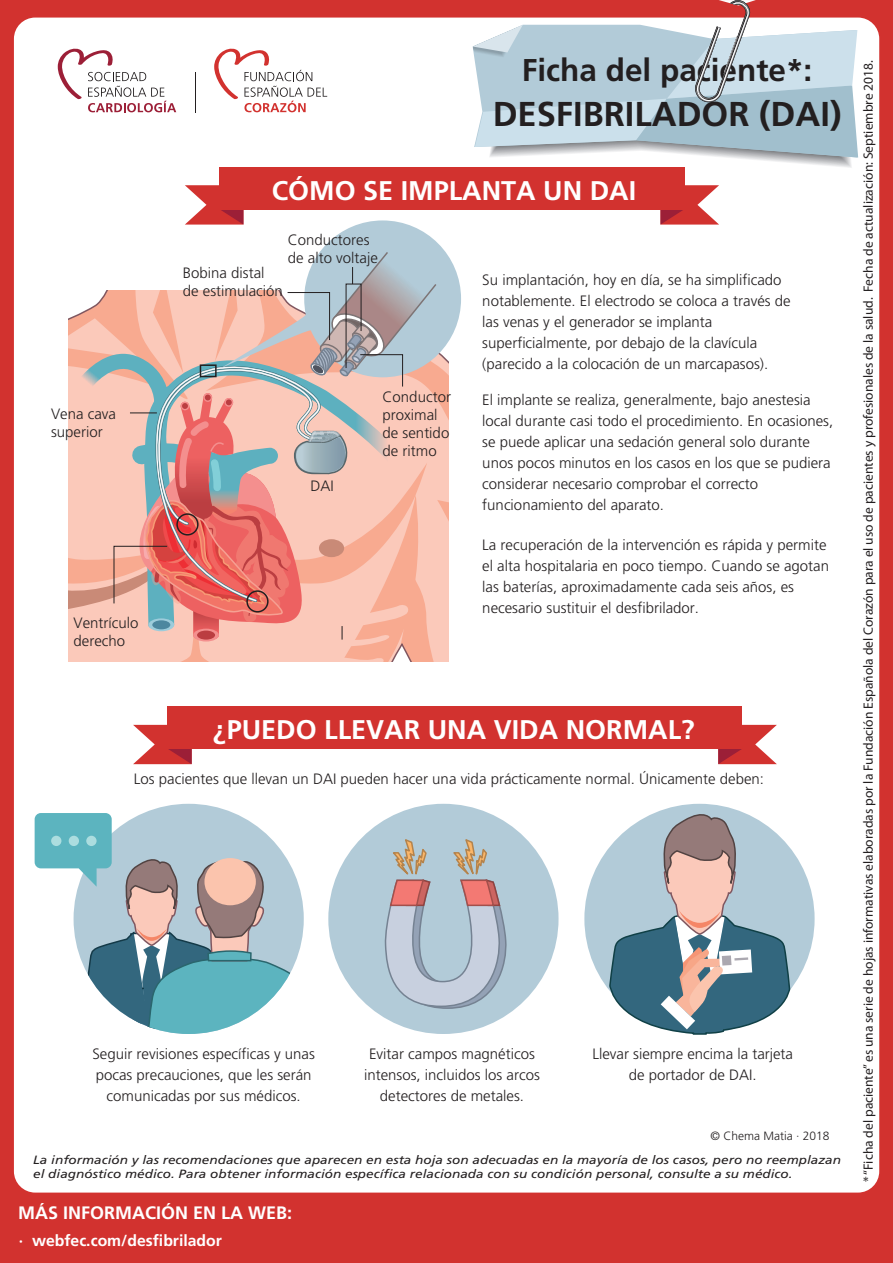
<style>
.page{position:relative;width:893px;height:1263px;background:#d2322f}
.page>*{position:absolute;margin:0;border:0;box-sizing:border-box;transform-origin:0 0}
.t1{font:700 34.5px "Frutiger";color:#231f20}
.t2{font:700 31.5px "Frutiger";color:#231f20}
.t3{font:700 27px "Frutiger";color:#fff}
.t4{font:700 18px "Frutiger";color:#fff}
.t5{font:700 15.75px "Frutiger";color:#fff}
.t6{font:300 15px/21px "Frutiger";color:#231f20}
.t7{font:13.5px "Myriad Pro";color:#231f20}
.t8{font:italic 12px/14.4px "Frutiger";color:#231f20;scale:1.13 1}
.t9{font:300 12px "Frutiger";color:#231f20}
</style>
<div class="page">
<div style="left:14px;top:18px;width:865px;height:1174px;background:#fff;border-radius:21px"></div>
<svg style="left:214px;top:48px;width:113px;height:64px"></svg>
<hr style="left:195px;top:72px;width:1px;height:40px;background:#231f20">
<svg style="left:58px;top:48px;width:118px;height:64px"></svg>
<svg style="left:473px;top:0;width:385px;height:159px"></svg>
<svg style="left:660px;top:185px;width:59px;height:40px"></svg>
<div style="left:219px;top:167px;width:465px;height:42px;background:#d2322f"></div>
<div style="left:328px;top:804px;width:230px;height:230px;background:#b2cbd8;border-radius:50%"></div>
<div style="left:584px;top:804px;width:231px;height:230px;background:#b2cbd8;border-radius:50%"></div>
<svg style="left:133px;top:725px;width:59px;height:39px"></svg>
<svg style="left:718px;top:725px;width:59px;height:39px"></svg>
<div style="left:168px;top:706px;width:574px;height:43px;background:#d2322f"></div>
<svg style="left:608px;top:808px;width:183px;height:227px"></svg>
<svg style="left:385px;top:839px;width:122px;height:170px"></svg>
<svg style="left:35px;top:813px;width:269px;height:221px"></svg>
<div style="left:204px;top:858px;width:52px;height:47px;background:#fbc4ad;border-radius:50%"></div>
<svg style="left:69px;top:185px;width:392px;height:476px"></svg>
<h2 class="t2" style="left:522px;top:51px;width:292px">Ficha del paciente*:</h2>
<h1 class="t1" style="left:493px;top:93px;width:350px">DESFIBRILADOR (DAI)</h1>
<p class="t6" style="left:51px;top:405px;width:66px;line-height:18px">Vena cava superior</p>
<p class="t6" style="left:74px;top:614px;width:66px;line-height:18px">Ventrículo derecho</p>
<h3 class="t3" style="left:272px;top:175px;width:366px">CÓMO SE IMPLANTA UN DAI</h3>
<p class="t6" style="left:288px;top:231px;width:91px;line-height:18px">Conductores de alto voltaje</p>
<p class="t6" style="left:183px;top:264px;width:102px;line-height:18px">Bobina distal de estimulación</p>
<p class="t6" style="left:310px;top:476px;width:25px">DAI</p>
<p class="t6" style="left:383px;top:388px;width:70px;line-height:18px">Conductor proximal de sentido de ritmo</p>
<p class="t6" style="left:482px;top:270px;width:310px">Su implantación, hoy en día, se ha simplificado notablemente. El electrodo se coloca a través de las venas y el generador se implanta superficialmente, por debajo de la clavícula (parecido a la colocación de un marcapasos).</p>
<p class="t6" style="left:482px;top:390px;width:352px">El implante se realiza, generalmente, bajo anestesia local durante casi todo el procedimiento. En ocasiones, se puede aplicar una sedación general solo durante unos pocos minutos en los casos en los que se pudiera considerar necesario comprobar el correcto funcionamiento del aparato.</p>
<p class="t6" style="left:482px;top:534px;width:348px">La recuperación de la intervención es rápida y permite el alta hospitalaria en poco tiempo. Cuando se agotan las baterías, aproximadamente cada seis años, es necesario sustituir el desfibrilador.</p>
<h3 class="t3" style="left:213px;top:714px;width:483px">¿PUEDO LLEVAR UNA VIDA NORMAL?</h3>
<p class="t6" style="left:134px;top:768px;width:632px">Los pacientes que llevan un DAI pueden hacer una vida prácticamente normal. Únicamente deben:</p>
<p class="t6" style="left:92px;top:1044px;width:224px;text-align:center">Seguir revisiones específicas y unas pocas precauciones, que les serán comunicadas por sus médicos.</p>
<p class="t6" style="left:364px;top:1044px;width:177px;text-align:center">Evitar campos magnéticos intensos, incluidos los arcos detectores de metales.</p>
<p class="t6" style="left:592px;top:1044px;width:202px;text-align:center">Llevar siempre encima la tarjeta de portador de DAI.</p>
<p class="t9" style="left:711px;top:1129px;width:120px">© Chema Matia · 2018</p>
<p class="t8" style="left:33px;top:1152px;width:716px">La información y las recomendaciones que aparecen en esta hoja son adecuadas en la mayoría de los casos, pero no reemplazan el diagnóstico médico. Para obtener información específica relacionada con su condición personal, consulte a su médico.</p>
<p class="t4" style="left:18px;top:1202px;width:276px">MÁS INFORMACIÓN EN LA WEB:</p>
<p class="t5" style="left:19px;top:1231px;width:205px">· webfec.com/desfibrilador</p>
<p class="t7" style="left:860px;top:1182px;width:1123px;rotate:-90deg">* “Ficha del paciente” es una serie de hojas informativas elaboradas por la Fundación Española del Corazón para el uso de pacientes y profesionales de la salud. Fecha de actualización: Septiembre 2018.</p>
</div>
